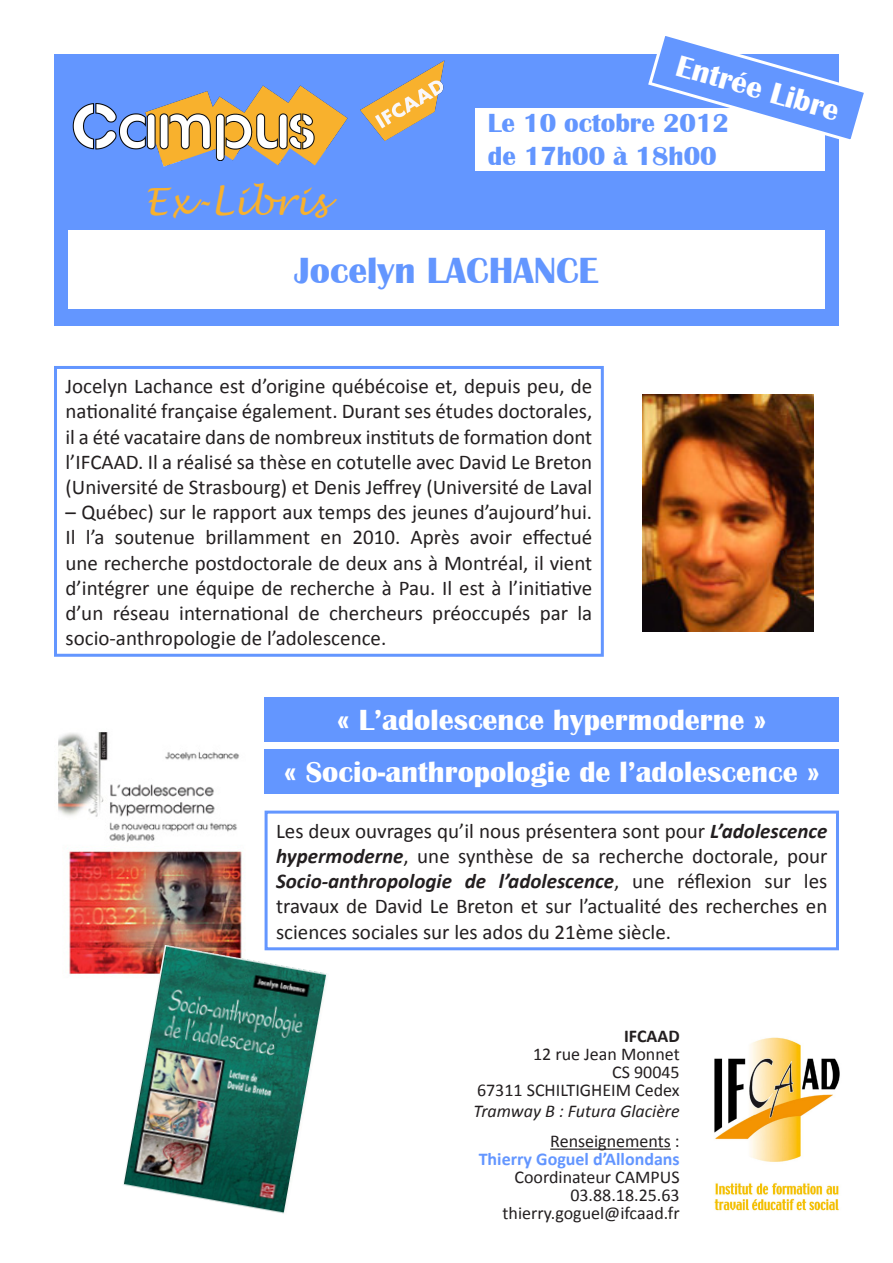
<style>
.page{position:relative;width:893px;height:1263px;background:#fff}
.page>*{position:absolute;margin:0;border:0;box-sizing:border-box;transform-origin:0 0}
.t1{font:700 37.5px "Britannic";color:#6396ff}
.t2{font:italic 37.5px "Lucida Handwriting";color:#f8b12d}
.t3{font:700 31.05px "Britannic";color:#fff}
.t4{font:700 30px "Britannic";color:#fff}
.t5{font:700 27px/32.4px "Britannic";color:#6396ff}
.t6{font:21px/25.2px "Calibri";color:#231f20;text-align:justify}
.t7{font:18px "Calibri";color:#231f20}
.t8{font:700 18px "Calibri";color:#6396ff}
.t9{font:italic 18px "Calibri";color:#231f20}
.t10{font:700 18px "Calibri";color:#231f20}
.s1{font-weight:700;font-style:italic}
</style>
<div class="page">
<div style="left:54px;top:54px;width:785px;height:271px;background:#6396ff"></div>
<img style="left:72px;top:60px;width:373px;height:107px">
<img style="left:714px;top:1037px;width:126px;height:174px">
<img style="left:58px;top:732px;width:184px;height:243px">
<img style="left:122px;top:945px;width:207px;height:269px">
<div style="left:475px;top:108px;width:350px;height:63px;background:#fff"></div>
<div style="left:68px;top:231px;width:757px;height:78px;background:#fff"></div>
<div style="left:265px;top:697px;width:574px;height:45px;background:#6396ff"></div>
<div style="left:265px;top:749px;width:574px;height:45px;background:#6396ff"></div>
<svg style="left:648px;top:36px;width:216px;height:104px"></svg>
<div style="left:54px;top:366px;width:550px;height:291px;border:3px solid #6396ff"></div>
<div style="left:265px;top:811px;width:574px;height:139px;border:3px solid #6396ff"></div>
<hr style="left:550px;top:1148px;width:121px;height:2px;background:#231f20">
<img style="left:642px;top:394px;width:171px;height:237px">
<p class="t2" style="left:145px;top:179px;width:184px">Ex-Libris</p>
<p class="t3" style="left:682px;top:48px;width:170px;rotate:16deg">Entrée Libre</p>
<p class="t5" style="left:488px;top:107px;width:242px">Le 10 octobre 2012 de 17h00 à 18h00</p>
<p class="t1" style="left:294px;top:249px;width:306px">Jocelyn LACHANCE</p>
<p class="t6" style="left:66px;top:374px;width:528px">Jocelyn Lachance est d’origine québécoise et, depuis peu, de nationalité française également. Durant ses études doctorales, il a été vacataire dans de nombreux instituts de formation dont l’IFCAAD. Il a réalisé sa thèse en cotutelle avec David Le Breton (Université de Strasbourg) et Denis Jeffrey (Université de Laval</p>
<p class="t6" style="left:66px;top:500px;width:528px">– Québec) sur le rapport aux temps des jeunes d’aujourd’hui.<br>Il l’a soutenue brillamment en 2010. Après avoir effectué une recherche postdoctorale de deux ans à Montréal, il vient d’intégrer une équipe de recherche à Pau. Il est à l’initiative d’un réseau international de chercheurs préoccupés par la socio-anthropologie de l’adolescence.</p>
<p class="t4" style="left:337px;top:703px;width:431px">« L’adolescence hypermoderne »</p>
<p class="t4" style="left:284px;top:755px;width:537px">« Socio-anthropologie de l’adolescence »</p>
<p class="t6" style="left:276px;top:818px;width:553px">Les deux ouvrages qu’il nous présentera sont pour <span class="s1">L’adolescence hypermoderne</span>, une synthèse de sa recherche doctorale, pour <span class="s1">Socio-anthropologie de l’adolescence</span>, une réflexion sur les travaux de David Le Breton et sur l’actualité des recherches en sciences sociales sur les ados du 21ème siècle.</p>
<p class="t10" style="left:624px;top:1024px;width:57px">IFCAAD</p>
<p class="t7" style="left:533px;top:1042px;width:148px">12 rue Jean Monnet</p>
<p class="t7" style="left:612px;top:1060px;width:69px">CS 90045</p>
<p class="t7" style="left:477px;top:1078px;width:204px">67311 SCHILTIGHEIM Cedex</p>
<p class="t9" style="left:474px;top:1099px;width:208px">Tramway B : Futura Glacière</p>
<p class="t7" style="left:550px;top:1130px;width:131px">Renseignements :</p>
<p class="t8" style="left:479px;top:1148px;width:203px">Thierry Goguel d’Allondans</p>
<p class="t7" style="left:514px;top:1166px;width:167px">Coordinateur CAMPUS</p>
<p class="t7" style="left:570px;top:1184px;width:111px">03.88.18.25.63</p>
<p class="t7" style="left:502px;top:1202px;width:179px">thierry.goguel@ifcaad.fr</p>
</div>
